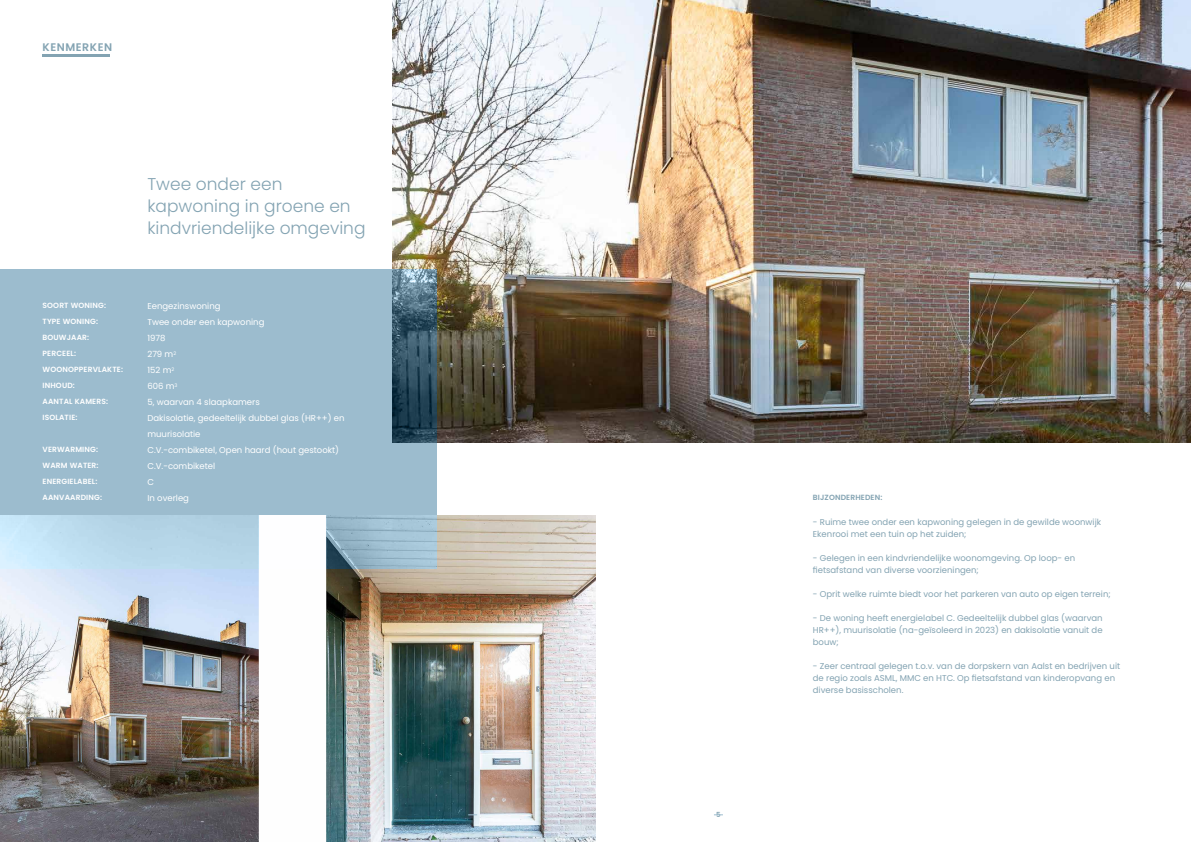
<style>
.page{position:relative;width:1191px;height:842px;background:#fff}
.page>*{position:absolute;margin:0;border:0;box-sizing:border-box;transform-origin:0 0}
.t1{font:300 17px/22px "Poppins";color:#83a3b2}
.t2{font:600 11px "Poppins";letter-spacing:.05em;color:#83a3b2}
.t3{font:8.5px/12px "Poppins";color:#83a3b2}
.t4{font:8.5px/16px "Poppins";color:#fff}
.t5{font:600 7.5px "Poppins";letter-spacing:.02em;color:#fff}
.t6{font:600 7.5px "Poppins";letter-spacing:.02em;color:#83a3b2}
.t7{font:600 7px "Poppins";color:#83a3b2}
</style>
<div class="page">
<img style="left:0;top:516px;width:595px;height:326px">
<img style="left:392px;top:0;width:799px;height:442px">
<svg style="left:0;top:269px;width:437px;height:300px;background:#9bbacc"></svg>
<hr style="left:43px;top:55px;width:67px;height:2px;background:#83a3b2">
<p class="t2" style="left:43px;top:40px;width:71px">KENMERKEN</p>
<p class="t1" style="left:147px;top:173px;width:219px">Twee onder een kapwoning in groene en kindvriendelijke omgeving</p>
<p class="t5" style="left:43px;top:301px;width:65px">SOORT WONING:</p>
<p class="t5" style="left:43px;top:317px;width:57px">TYPE WONING:</p>
<p class="t5" style="left:43px;top:333px;width:48px">BOUWJAAR:</p>
<p class="t5" style="left:43px;top:349px;width:35px">PERCEEL:</p>
<p class="t5" style="left:43px;top:365px;width:82px">WOONOPPERVLAKTE:</p>
<p class="t5" style="left:43px;top:381px;width:34px">INHOUD:</p>
<p class="t5" style="left:43px;top:397px;width:67px">AANTAL KAMERS:</p>
<p class="t5" style="left:43px;top:413px;width:36px">ISOLATIE:</p>
<p class="t5" style="left:43px;top:445px;width:57px">VERWARMING:</p>
<p class="t5" style="left:43px;top:461px;width:58px">WARM WATER:</p>
<p class="t5" style="left:43px;top:477px;width:56px">ENERGIELABEL:</p>
<p class="t5" style="left:43px;top:493px;width:61px">AANVAARDING:</p>
<p class="t4" style="left:147px;top:298px;width:75px">Eengezinswoning</p>
<p class="t4" style="left:147px;top:314px;width:118px">Twee onder een kapwoning</p>
<p class="t4" style="left:147px;top:330px;width:20px">1978</p>
<p class="t4" style="left:147px;top:346px;width:30px">279 m<sup>2</sup></p>
<p class="t4" style="left:147px;top:362px;width:28px">152 m<sup>2</sup></p>
<p class="t4" style="left:147px;top:378px;width:32px">606 m<sup>3</sup></p>
<p class="t4" style="left:147px;top:394px;width:114px">5, waarvan 4 slaapkamers</p>
<p class="t4" style="left:147px;top:410px;width:198px">Dakisolatie, gedeeltelijk dubbel glas (HR++) en muurisolatie</p>
<p class="t4" style="left:147px;top:442px;width:193px">C.V.-combiketel, Open haard (hout gestookt)</p>
<p class="t4" style="left:147px;top:458px;width:69px">C.V.-combiketel</p>
<p class="t4" style="left:147px;top:474px;width:8px">C</p>
<p class="t4" style="left:147px;top:490px;width:43px">In overleg</p>
<p class="t7" style="left:716px;top:810px;width:6px">5</p>
<p class="t6" style="left:813px;top:493px;width:71px">BIJZONDERHEDEN:</p>
<p class="t3" style="left:813px;top:516px;width:290px">- Ruime twee onder een kapwoning gelegen in de gewilde woonwijk<br>Ekenrooi met een tuin op het zuiden;</p>
<p class="t3" style="left:813px;top:552px;width:264px">- Gelegen in een kindvriendelijke woonomgeving. Op loop- en fietsafstand van diverse voorzieningen;</p>
<p class="t3" style="left:813px;top:588px;width:299px">- Oprit welke ruimte biedt voor het parkeren van auto op eigen terrein;</p>
<p class="t3" style="left:813px;top:612px;width:291px;text-align:justify">- De woning heeft energielabel C. Gedeeltelijk dubbel glas (waarvan HR++), muurisolatie (na-geïsoleerd in 2023) en dakisolatie vanuit de bouw;</p>
<p class="t3" style="left:813px;top:660px;width:309px">- Zeer centraal gelegen t.o.v. van de dorpskern van Aalst en bedrijven uit de regio zoals ASML, MMC en HTC. Op fietsafstand van kinderopvang en diverse basisscholen.</p>
</div>
